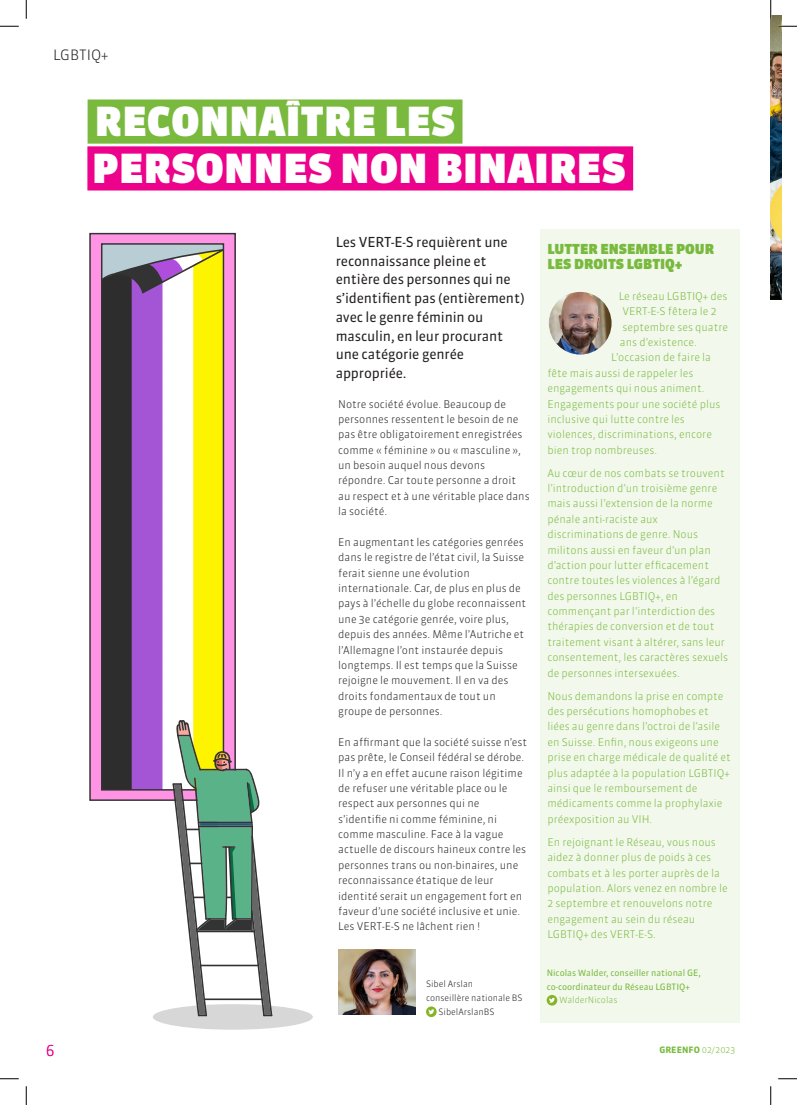
<style>
.page{position:relative;width:797px;height:1105px;background:#fff}
.page>*{position:absolute;margin:0;border:0;box-sizing:border-box;transform-origin:0 0}
.Titel_32_Magenta{font:900 40px "Sanuk OT";letter-spacing:.01em;color:#fff}
.Titel_32_Grün{font:900 40px "Sanuk OT";letter-spacing:.01em;color:#fff}
.t1{font:300 15px "Sanuk OT";color:#ed028c}
.t2{font:300 14.25px "Sanuk OT";color:#231f20}
.Lead{font:13.75px/18.8px "Sanuk OT";letter-spacing:-.01em;color:#231f20}
.Zwischentitel{font:900 13.75px/15.4px "Sanuk OT";color:#79ba3e}
.Mengensatz_Kasten{font:300 10.62px/15.4px "Sanuk OT";color:#79ba3e}
.Mengensatz_Kasten-2{font:300 10.62px/15.4px "Sanuk OT";color:#231f20}
.Autor{font:8.75px "Sanuk OT";color:#79ba3e}
.Autor-2{font:300 8.75px "Sanuk OT";color:#231f20}
.t3{font:700 8.75px "Sanuk OT";letter-spacing:.01em;color:#79ba3e}
.Autor-3{font:300 8.75px "Sanuk OT";color:#79ba3e}
.s1{font-weight:300}
</style>
<div class="page">
<img style="left:770px;top:16px;width:11px;height:284px">
<div style="left:540px;top:229px;width:199px;height:793px;background:#f2f8ec"></div>
<div style="left:88px;top:100px;width:374px;height:44px;background:#79ba3e"></div>
<div style="left:87px;top:146px;width:546px;height:44px;background:#ed028c"></div>
<div style="left:546px;top:995px;width:11px;height:10px;background:#82b624;border-radius:50%"></div>
<svg style="left:549px;top:998px;width:6px;height:5px"></svg>
<div style="left:426px;top:1006px;width:10px;height:11px;background:#82b624;border-radius:50%"></div>
<svg style="left:428px;top:1009px;width:6px;height:5px"></svg>
<img style="left:338px;top:950px;width:77px;height:65px">
<img style="left:549px;top:292px;width:62px;height:63px;border-radius:31px">
<div style="left:90px;top:234px;width:145px;height:566px;background:#ff94e4"></div>
<div style="left:89px;top:233px;width:147px;height:568px;border:1px solid #333"></div>
<img style="left:103px;top:294px;width:119px;height:494px">
<div style="left:101px;top:243px;width:123px;height:547px;border:1px solid #333"></div>
<svg style="left:101px;top:244px;width:123px;height:50px;background:#a8a488"></svg>
<div style="left:153px;top:1004px;width:160px;height:26px;background:#d7d7d7;border-radius:50%"></div>
<svg style="left:172px;top:719px;width:100px;height:297px"></svg>
<svg style="left:0;top:25px;width:19px;height:2px"></svg>
<svg style="left:778px;top:25px;width:19px;height:2px"></svg>
<svg style="left:0;top:1078px;width:19px;height:1px"></svg>
<svg style="left:778px;top:1078px;width:19px;height:1px"></svg>
<svg style="left:25px;top:0;width:2px;height:19px"></svg>
<svg style="left:25px;top:1086px;width:2px;height:19px"></svg>
<svg style="left:770px;top:0;width:1px;height:19px"></svg>
<svg style="left:770px;top:1086px;width:1px;height:19px"></svg>
<p class="t2" style="left:53px;top:46px;width:57px">LGBTIQ+</p>
<p class="Titel_32_Grün" style="left:95px;top:97px;width:362px">RECONNAÎTRE LES</p>
<p class="Titel_32_Magenta" style="left:92px;top:144px;width:535px">PERSONNES NON BINAIRES</p>
<p class="t1" style="left:46px;top:1041px;width:10px">6</p>
<p class="Lead" style="left:336px;top:232px;width:190px">Les VERT-E-S requièrent une reconnaissance pleine et entière des personnes qui ne s’identifient pas (entièrement) avec le genre féminin ou masculin, en leur procurant une catégorie genrée appropriée.</p>
<p class="Mengensatz_Kasten-2" style="left:338px;top:396px;width:193px">Notre société évolue. Beaucoup de personnes ressentent le besoin de ne pas être obligatoirement enregistrées comme « féminine » ou « masculine », un besoin auquel nous devons répondre. Car toute personne a droit au respect et à une véritable place dans la société.</p>
<p class="Mengensatz_Kasten-2" style="left:338px;top:534px;width:189px">En augmentant les catégories genrées dans le registre de l’état civil, la Suisse ferait sienne une évolution internationale. Car, de plus en plus de pays à l’échelle du globe reconnaissent une 3e catégorie genrée, voire plus, depuis des années. Même l’Autriche et l’Allemagne l’ont instaurée depuis longtemps. Il est temps que la Suisse rejoigne le mouvement. Il en va des droits fondamentaux de tout un groupe de personnes.</p>
<p class="Mengensatz_Kasten-2" style="left:338px;top:734px;width:190px">En affirmant que la société suisse n’est pas prête, le Conseil fédéral se dérobe.<br>Il n’y a en effet aucune raison légitime de refuser une véritable place ou le respect aux personnes qui ne s’identifie ni comme féminine, ni comme masculine. Face à la vague actuelle de discours haineux contre les personnes trans ou non-binaires, une reconnaissance étatique de leur identité serait un engagement fort en faveur d’une société inclusive et unie.<br>Les VERT-E-S ne lâchent rien !</p>
<p class="Autor-2" style="left:426px;top:979px;width:49px">Sibel Arslan</p>
<p class="Autor-2" style="left:426px;top:992px;width:98px">conseillère nationale BS</p>
<p class="Autor-2" style="left:438px;top:1006px;width:57px">SibelArslanBS</p>
<p class="Zwischentitel" style="left:547px;top:241px;width:168px">LUTTER ENSEMBLE POUR<br>LES DROITS LGBTIQ+</p>
<p class="Mengensatz_Kasten" style="left:618px;top:288px;width:110px">Le réseau LGBTIQ+ des</p>
<p class="Mengensatz_Kasten" style="left:622px;top:304px;width:96px">VERT-E-S fêtera le 2</p>
<p class="Mengensatz_Kasten" style="left:622px;top:319px;width:107px">septembre ses quatre</p>
<p class="Mengensatz_Kasten" style="left:620px;top:334px;width:79px">ans d’existence.</p>
<p class="Mengensatz_Kasten" style="left:611px;top:350px;width:101px">L’occasion de faire la</p>
<p class="Mengensatz_Kasten" style="left:547px;top:365px;width:148px">fête mais aussi de rappeler les</p>
<p class="Mengensatz_Kasten" style="left:547px;top:381px;width:158px">engagements qui nous animent.</p>
<p class="Mengensatz_Kasten" style="left:547px;top:396px;width:175px">Engagements pour une société plus</p>
<p class="Mengensatz_Kasten" style="left:547px;top:411px;width:139px">inclusive qui lutte contre les</p>
<p class="Mengensatz_Kasten" style="left:547px;top:427px;width:166px">violences, discriminations, encore</p>
<p class="Mengensatz_Kasten" style="left:547px;top:442px;width:111px">bien trop nombreuses.</p>
<p class="Mengensatz_Kasten" style="left:547px;top:465px;width:182px">Au cœur de nos combats se trouvent l’introduction d’un troisième genre mais aussi l’extension de la norme pénale anti-raciste aux discriminations de genre. Nous militons aussi en faveur d’un plan d’action pour lutter efficacement contre toutes les violences à l’égard des personnes LGBTIQ+, en commençant par l’interdiction des thérapies de conversion et de tout traitement visant à altérer, sans leur consentement, les caractères sexuels de personnes intersexuées.</p>
<p class="Mengensatz_Kasten" style="left:547px;top:688px;width:185px">Nous demandons la prise en compte des persécutions homophobes et liées au genre dans l’octroi de l’asile en Suisse. Enfin, nous exigeons une prise en charge médicale de qualité et plus adaptée à la population LGBTIQ+ ainsi que le remboursement de médicaments comme la prophylaxie préexposition au VIH.</p>
<p class="Mengensatz_Kasten" style="left:547px;top:834px;width:182px">En rejoignant le Réseau, vous nous aidez à donner plus de poids à ces combats et à les porter auprès de la population. Alors venez en nombre le<br>2 septembre et renouvelons notre engagement au sein du réseau<br>LGBTIQ+ des VERT-E-S.</p>
<p class="Autor" style="left:546px;top:967px;width:155px">Nicolas Walder, conseiller national GE,</p>
<p class="Autor" style="left:546px;top:981px;width:145px">co-coordinateur du Réseau LGBTIQ+</p>
<p class="Autor-3" style="left:559px;top:995px;width:60px">WalderNicolas</p>
<p class="t3" style="left:659px;top:1044px;width:77px">GREENFO <span class="s1">02/2023</span></p>
</div>
